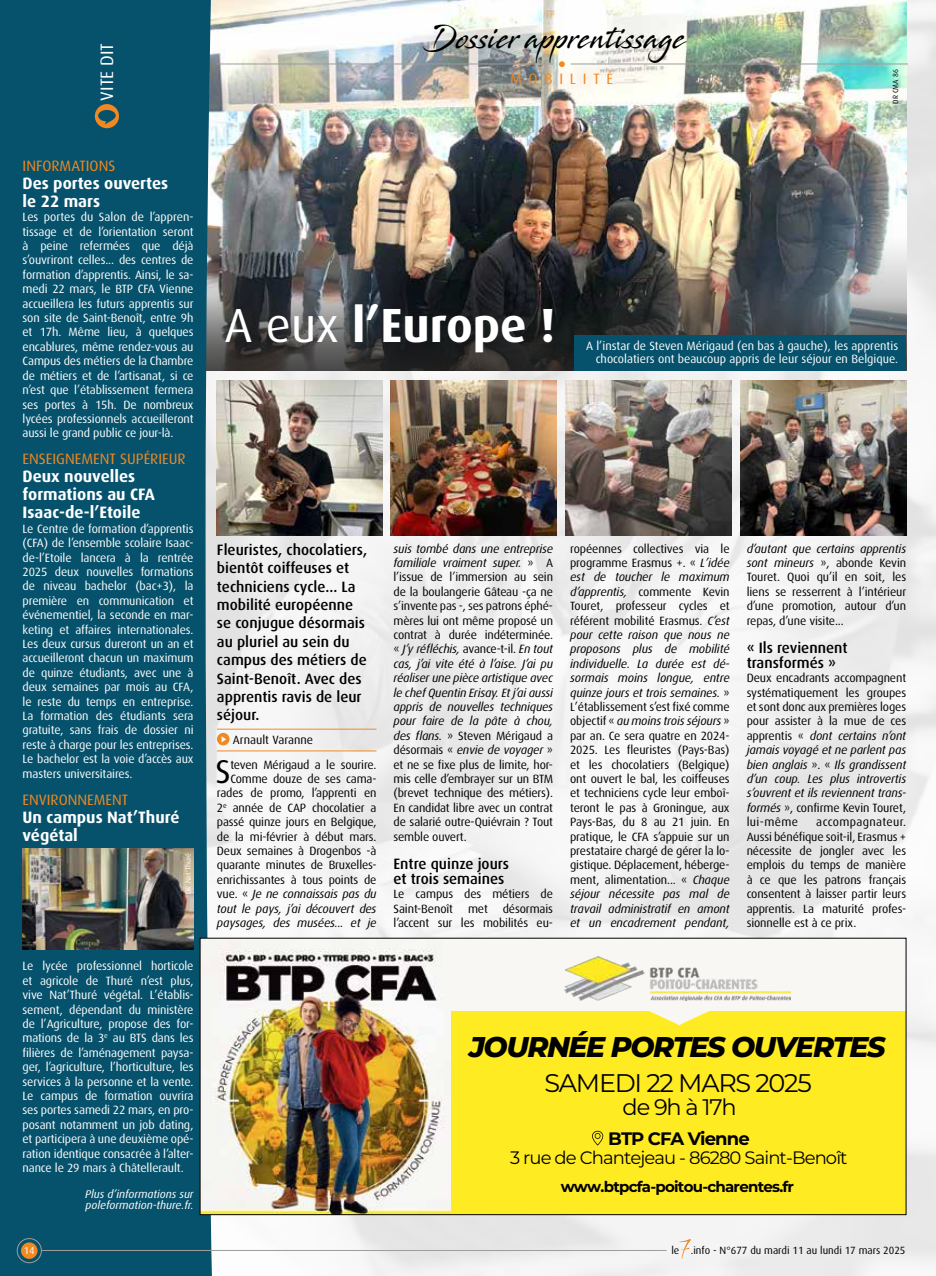
<style>
.page{position:relative;width:936px;height:1276px;background:#fff}
.page>*{position:absolute;margin:0;border:0;box-sizing:border-box;transform-origin:0 0}
.t1{font:700 48px "Dax";color:#fff}
.t2{font:33px "Dax";color:#000}
.t3{font:30px "Stingray";letter-spacing:.04em;color:#000;scale:.74 1}
.t4{font:italic 800 28.5px "Montserrat";letter-spacing:-.05em;color:#000}
.t5{font:25.5px "Montserrat";letter-spacing:-.05em;color:#000}
.t6{font:22.5px "Montserrat";letter-spacing:-.05em;color:#000}
.t7{font:18px "Montserrat";letter-spacing:-.05em;color:#000}
.t8{font:700 18px "Montserrat";letter-spacing:-.05em;color:#000}
.t9{font:18px "Dax";color:#fff}
.t10{font:700 16.5px/18px "Dax";color:#fff}
.t11{font:500 15px/18.3px "Dax";color:#000}
.t12{font:15px "Dax";color:#f18821}
.t13{font:700 15px "Montserrat";letter-spacing:-.05em;color:#000}
.t14{font:15px "Dax";letter-spacing:.45em;color:#f18821}
.t15{font:12px/14.4px "Dax";letter-spacing:-.015em;color:#000;text-align:justify}
.t16{font:12px/14.4px "Dax";letter-spacing:-.01em;color:#fff;text-align:justify}
.t17{font:italic 11.25px/11.2px "Dax";color:#fff}
.t18{font:10.5px "Dax";color:#000}
.t19{font:10.2px "Dax";color:#fff}
.t20{font:7.5px "Dax";letter-spacing:.01em;color:#fff}
.t21{font:7.5px "Dax";letter-spacing:.01em;color:#000}
.s1{font-weight:400}
.s2{font-style:italic}
</style>
<div class="page">
<img style="left:212px;top:0;width:723px;height:1276px">
<img style="left:212px;top:0;width:694px;height:224px">
<img style="left:212px;top:224px;width:694px;height:147px">
<img style="left:217px;top:380px;width:165px;height:155px">
<img style="left:390px;top:380px;width:166px;height:155px">
<img style="left:565px;top:380px;width:166px;height:155px">
<img style="left:740px;top:380px;width:166px;height:155px">
<div style="left:574px;top:335px;width:332px;height:36px;background:#06526c"></div>
<hr style="left:217px;top:729px;width:159px;height:1px;background:#f18825">
<svg style="left:217px;top:733px;width:12px;height:12px"></svg>
<hr style="left:217px;top:750px;width:159px;height:1px;background:#f18825">
<div style="left:0;top:0;width:212px;height:1276px;background:#06526c"></div>
<svg style="left:95px;top:104px;width:24px;height:24px"></svg>
<hr style="left:217px;top:64px;width:336px;height:1px;background:#9d9d9c">
<hr style="left:570px;top:64px;width:337px;height:1px;background:#9d9d9c">
<svg style="left:559px;top:61px;width:5px;height:6px"></svg>
<div style="left:21px;top:1242px;width:17px;height:17px;background:#f18821;border-radius:50%"></div>
<div style="left:17px;top:1238px;width:25px;height:25px;border:1px solid #9d9d9c;border-radius:50%"></div>
<img style="left:202px;top:940px;width:249px;height:272px">
<div style="left:451px;top:996px;width:454px;height:218px;background:#ffeb22"></div>
<div style="left:443px;top:938px;width:462px;height:72px;background:#f8f7f4"></div>
<svg style="left:644px;top:1000px;width:72px;height:25px"></svg>
<img style="left:564px;top:956px;width:226px;height:44px">
<svg style="left:592px;top:1130px;width:11px;height:15px"></svg>
<hr style="left:42px;top:1250px;width:624px;height:1px;background:#9d9d9c">
<svg style="left:679px;top:1238px;width:11px;height:20px"></svg>
<img style="left:23px;top:848px;width:170px;height:101px">
<h3 class="t9" style="left:97px;top:101px;width:59px;rotate:-90deg">VITE DIT</h3>
<h3 class="t3" style="left:426px;top:18px;width:352px">Dossier apprentissage</h3>
<p class="t14" style="left:510px;top:71px;width:105px">MOBILITÉ</p>
<p class="t21" style="left:891px;top:104px;width:37px;rotate:-90deg">DR CMA 86</p>
<p class="t12" style="left:23px;top:157px;width:94px">INFORMATIONS</p>
<h3 class="t10" style="left:23px;top:174px;width:147px">Des portes ouvertes le 22 mars</h3>
<p class="t16" style="left:23px;top:210px;width:172px">Les portes du Salon de l’appren&shy;tissage et de l’orientation seront à peine refermées que déjà s’ouvriront celles... des centres de formation d’apprentis. Ainsi, le sa&shy;medi 22 mars, le BTP CFA Vienne accueillera les futurs apprentis sur son site de Saint-Benoît, entre 9h et 17h. Même lieu, à quelques encablures, même rendez-vous au Campus des métiers de la Chambre de métiers et de l’artisanat, si ce n’est que l’établissement fermera ses portes à 15h. De nombreux lycées professionnels accueilleront aussi le grand public ce jour-là.</p>
<p class="t12" style="left:23px;top:451px;width:165px">ENSEIGNEMENT SUPÉRIEUR</p>
<h3 class="t10" style="left:23px;top:468px;width:134px">Deux nouvelles formations au CFA<br>Isaac-de-l’Etoile</h3>
<p class="t16" style="left:23px;top:521px;width:172px">Le Centre de formation d’apprentis (CFA) de l’ensemble scolaire Isaac&shy;de-l’Etoile lancera à la rentrée 2025 deux nouvelles formations de niveau bachelor (bac+3), la première en communication et événementiel, la seconde en mar&shy;keting et affaires internationales.<br>Les deux cursus dureront un an et accueilleront chacun un maximum de quinze étudiants, avec une à deux semaines par mois au CFA, le reste du temps en entreprise.<br>La formation des étudiants sera gratuite, sans frais de dossier ni reste à charge pour les entreprises.<br>Le bachelor est la voie d’accès aux masters universitaires.</p>
<p class="t12" style="left:23px;top:791px;width:107px">ENVIRONNEMENT</p>
<h3 class="t10" style="left:23px;top:808px;width:158px">Un campus Nat’Thuré végétal</h3>
<p class="t20" style="left:184px;top:894px;width:43px;rotate:-90deg">DR Nat'Thuré</p>
<p class="t16" style="left:23px;top:959px;width:172px">Le lycée professionnel horticole et agricole de Thuré n’est plus, vive Nat’Thuré végétal. L’établis&shy;sement, dépendant du ministère de l’Agriculture, propose des for&shy;mations de la 3<sup>e</sup> au BTS dans les filières de l’aménagement paysa&shy;ger, l’agriculture, l’horticulture, les services à la personne et la vente.<br>Le campus de formation ouvrira ses portes samedi 22 mars, en pro&shy;posant notamment un job dating, et participera à une deuxième opé&shy;ration identique consacrée à l’alter&shy;nance le 29 mars à Châtellerault.</p>
<p class="t17" style="left:85px;top:1188px;width:110px">Plus d’informations sur poleformation-thure.fr.</p>
<p class="t19" style="left:24px;top:1245px;width:12px">14</p>
<h1 class="t1" style="left:224px;top:298px;width:332px"><span class="s1">A eux</span> l’Europe !</h1>
<p class="t16" style="left:586px;top:339px;width:314px;line-height:13.5px;text-align:right">A l’instar de Steven Mérigaud (en bas à gauche), les apprentis chocolatiers ont beaucoup appris de leur séjour en Belgique.</p>
<p class="t11" style="left:217px;top:541px;width:152px">Fleuristes, chocolatiers, bientôt coiffeuses et techniciens cycle... La mobilité européenne se conjugue désormais au pluriel au sein du campus des métiers de<br>Saint-Benoît. Avec des apprentis ravis de leur séjour.</p>
<p class="t15" style="left:233px;top:732px;width:82px">Arnault Varanne</p>
<h2 class="t2" style="left:215px;top:753px;width:17px">S</h2>
<p class="t15" style="left:217px;top:757px;width:161px;text-align:right">teven Mérigaud a le sourire.<br>Comme douze de ses cama&shy;rades de promo, l’apprenti en<br>2<sup>e</sup> année de CAP chocolatier a passé quinze jours en Belgique, de la mi-février à début mars.<br>Deux semaines à Drogenbos -à quarante minutes de Bruxelles&shy;enrichissantes à tous points de vue. « <span class="s2">Je ne connaissais pas du tout le pays, j’ai découvert des paysages, des musées... et je</span></p>
<p class="t15" style="left:393px;top:541px;width:161px"><span class="s2">suis tombé dans une entreprise familiale vraiment super.</span> » A l’issue de l’immersion au sein de la boulangerie Gâteau -ça ne s’invente pas -, ses patrons éphé&shy;mères lui ont même proposé un contrat à durée indéterminée. « <span class="s2">J’y réfléchis,</span> avance-t-il. <span class="s2">En tout cas, j’ai vite été à l’aise. J’ai pu réaliser une pièce artistique avec le chef Quentin Erisay. Et j’ai aussi appris de nouvelles techniques pour faire de la pâte à chou, des flans.</span> » Steven Mérigaud a désormais « <span class="s2">envie de voyager</span> » et ne se fixe plus de limite, hor&shy;mis celle d’embrayer sur un BTM (brevet technique des métiers).<br>En candidat libre avec un contrat de salarié outre-Quiévrain ? Tout semble ouvert.</p>
<p class="t11" style="left:393px;top:857px;width:117px;line-height:14.4px">Entre quinze jours et trois semaines</p>
<p class="t15" style="left:393px;top:887px;width:161px">Le campus des métiers de Saint-Benoît met désormais l’accent sur les mobilités eu-</p>
<p class="t15" style="left:570px;top:541px;width:161px">ropéennes collectives via le programme Erasmus +. « <span class="s2">L’idée est de toucher le maximum d’apprentis,</span> commente Kevin Touret, professeur cycles et référent mobilité Erasmus. <span class="s2">C’est pour cette raison que nous ne proposons plus de mobilité individuelle. La durée est dé&shy;sormais moins longue, entre quinze jours et trois semaines.</span> » L’établissement s’est fixé comme objectif « <span class="s2">au moins trois séjours</span> » par an. Ce sera quatre en 2024- 2025. Les fleuristes (Pays-Bas) et les chocolatiers (Belgique) ont ouvert le bal, les coiffeuses et techniciens cycle leur emboî&shy;teront le pas à Groningue, aux Pays-Bas, du 8 au 21 juin. En pratique, le CFA s’appuie sur un prestataire chargé de gérer la lo&shy;gistique. Déplacement, héberge&shy;ment, alimentation... « <span class="s2">Chaque séjour nécessite pas mal de travail administratif en amont et un encadrement pendant,</span></p>
<p class="t15" style="left:746px;top:541px;width:161px"><span class="s2">d’autant que certains apprentis sont mineurs</span> », abonde Kevin Touret. Quoi qu’il en soit, les liens se resserrent à l’intérieur d’une promotion, autour d’un repas, d’une visite...</p>
<p class="t11" style="left:746px;top:641px;width:102px;line-height:14.4px">« Ils reviennent transformés »</p>
<p class="t15" style="left:746px;top:671px;width:161px">Deux encadrants accompagnent systématiquement les groupes et sont donc aux premières loges pour assister à la mue de ces apprentis « <span class="s2">dont certains n’ont jamais voyagé et ne parlent pas bien anglais</span> ». « <span class="s2">Ils grandissent d’un coup. Les plus introvertis s’ouvrent et ils reviennent trans&shy;formés</span> », confirme Kevin Touret, lui-même</p>
<p class="t15" style="left:746px;top:815px;width:161px;text-indent:70px">accompagnateur.<br>Aussi bénéfique soit-il, Erasmus + nécessite de jongler avec les emplois du temps de manière à ce que les patrons français consentent à laisser partir leurs apprentis. La maturité profes&shy;sionnelle est à ce prix.</p>
<h3 class="t4" style="left:469px;top:1025px;width:418px">JOURNÉE PORTES OUVERTES</h3>
<h3 class="t5" style="left:544px;top:1065px;width:269px">SAMEDI 22 MARS 2025</h3>
<h3 class="t6" style="left:622px;top:1091px;width:116px">de 9h à 17h</h3>
<h3 class="t8" style="left:608px;top:1126px;width:143px">BTP CFA Vienne</h3>
<h3 class="t7" style="left:510px;top:1145px;width:339px">3 rue de Chantejeau - 86280 Saint-Benoît</h3>
<p class="t13" style="left:560px;top:1175px;width:235px">www.btpcfa-poitou-charentes.fr</p>
<p class="t18" style="left:671px;top:1244px;width:235px">le .info - N°677 du mardi 11 au lundi 17 mars 2025</p>
</div>
